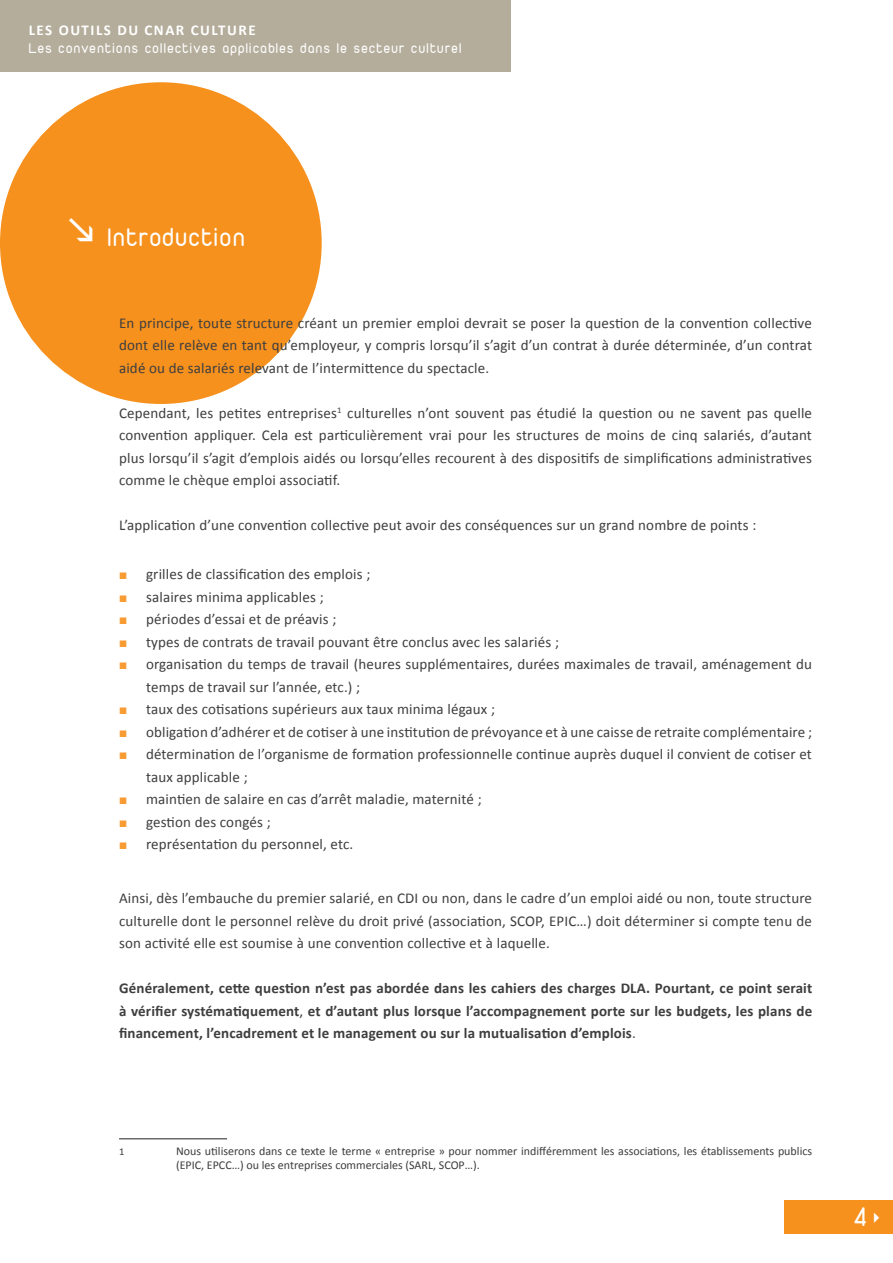
<style>
.page{position:relative;width:893px;height:1263px;background:#fff}
.page>*{position:absolute;margin:0;border:0;box-sizing:border-box;transform-origin:0 0}
.t1{font:28.5px "Duepuntozero";color:#fff}
.t2{font:27px "Duepuntozero";letter-spacing:.07em;color:#fff}
.t3{font:15px/22.5px "Calibri";letter-spacing:.01em;color:#3e3e3f;text-align:justify}
.t4{font:700 15px/22.5px "Calibri";letter-spacing:.01em;color:#3e3e3f;text-align:justify}
.t5{font:15px "Duepuntozero";letter-spacing:.1em;color:#fff}
.t6{font:700 15px "Calibri";letter-spacing:.1em;color:#fff}
.t7{font:12px/14.4px "Calibri";color:#3c3c3d}
.t8{font:10.5px "Calibri";color:#3c3c3d}
.s1{font-weight:400}
</style>
<div class="page">
<div style="left:785px;top:1200px;width:108px;height:33px;background:#f6911e"></div>
<div style="left:0;top:0;width:510px;height:71px;background:#b4ad9b"></div>
<div style="left:0;top:82px;width:322px;height:322px;background:#f6911e;border-radius:50%"></div>
<hr style="left:119px;top:1138px;width:108px;height:1px;background:#231f20">
<p class="t6" style="left:29px;top:24px;width:229px">LES OUTILS DU CNAR CULTURE</p>
<p class="t5" style="left:29px;top:40px;width:434px">Les conventions collectives applicables dans le secteur culturel</p>
<h2 class="t2" style="left:108px;top:222px;width:138px">introduction</h2>
<p class="t3" style="left:119px;top:313px;width:694px">En principe, toute structure créant un premier emploi devrait se poser la question de la convention collective dont elle relève en tant qu’employeur, y compris lorsqu’il s’agit d’un contrat à durée déterminée, d’un contrat aidé ou de salariés relevant de l’intermittence du spectacle.</p>
<p class="t3" style="left:119px;top:403px;width:694px">Cependant, les petites entreprises<sup>1</sup> culturelles n’ont souvent pas étudié la question ou ne savent pas quelle convention appliquer. Cela est particulièrement vrai pour les structures de moins de cinq salariés, d’autant plus lorsqu’il s’agit d’emplois aidés ou lorsqu’elles recourent à des dispositifs de simplifications administratives comme le chèque emploi associatif.</p>
<p class="t3" style="left:119px;top:515px;width:639px">L’application d’une convention collective peut avoir des conséquences sur un grand nombre de points :</p>
<p class="t3" style="left:146px;top:564px;width:668px;text-align:left">grilles de classification des emplois ;<br>salaires minima applicables ;<br>périodes d’essai et de préavis ;<br>types de contrats de travail pouvant être conclus avec les salariés ;<br>organisation du temps de travail (heures supplémentaires, durées maximales de travail, aménagement du temps de travail sur l’année, etc.) ;<br>taux des cotisations supérieurs aux taux minima légaux ;<br>obligation d’adhérer et de cotiser à une institution de prévoyance et à une caisse de retraite complémentaire ; détermination de l’organisme de formation professionnelle continue auprès duquel il convient de cotiser et taux applicable ;<br>maintien de salaire en cas d’arrêt maladie, maternité ;<br>gestion des congés ;<br>représentation du personnel, etc.</p>
<p class="t3" style="left:119px;top:888px;width:694px">Ainsi, dès l’embauche du premier salarié, en CDI ou non, dans le cadre d’un emploi aidé ou non, toute structure culturelle dont le personnel relève du droit privé (association, SCOP, EPIC…) doit déterminer si compte tenu de son activité elle est soumise à une convention collective et à laquelle.</p>
<p class="t4" style="left:119px;top:978px;width:695px">Généralement, cette question n’est pas abordée dans les cahiers des charges DLA. Pourtant, ce point serait à vérifier systématiquement<span class="s1">,</span> et d’autant plus lorsque l’accompagnement porte sur les budgets, les plans de financement, l’encadrement et le management ou sur la mutualisation d’emplois<span class="s1">.</span></p>
<p class="t8" style="left:119px;top:1147px;width:7px">1</p>
<p class="t7" style="left:176px;top:1145px;width:637px">Nous utiliserons dans ce texte le terme « entreprise » pour nommer indifféremment les associations, les établissements publics (EPIC, EPCC…) ou les entreprises commerciales (SARL, SCOP…).</p>
<h1 class="t1" style="left:854px;top:1201px;width:14px">4</h1>
</div>
